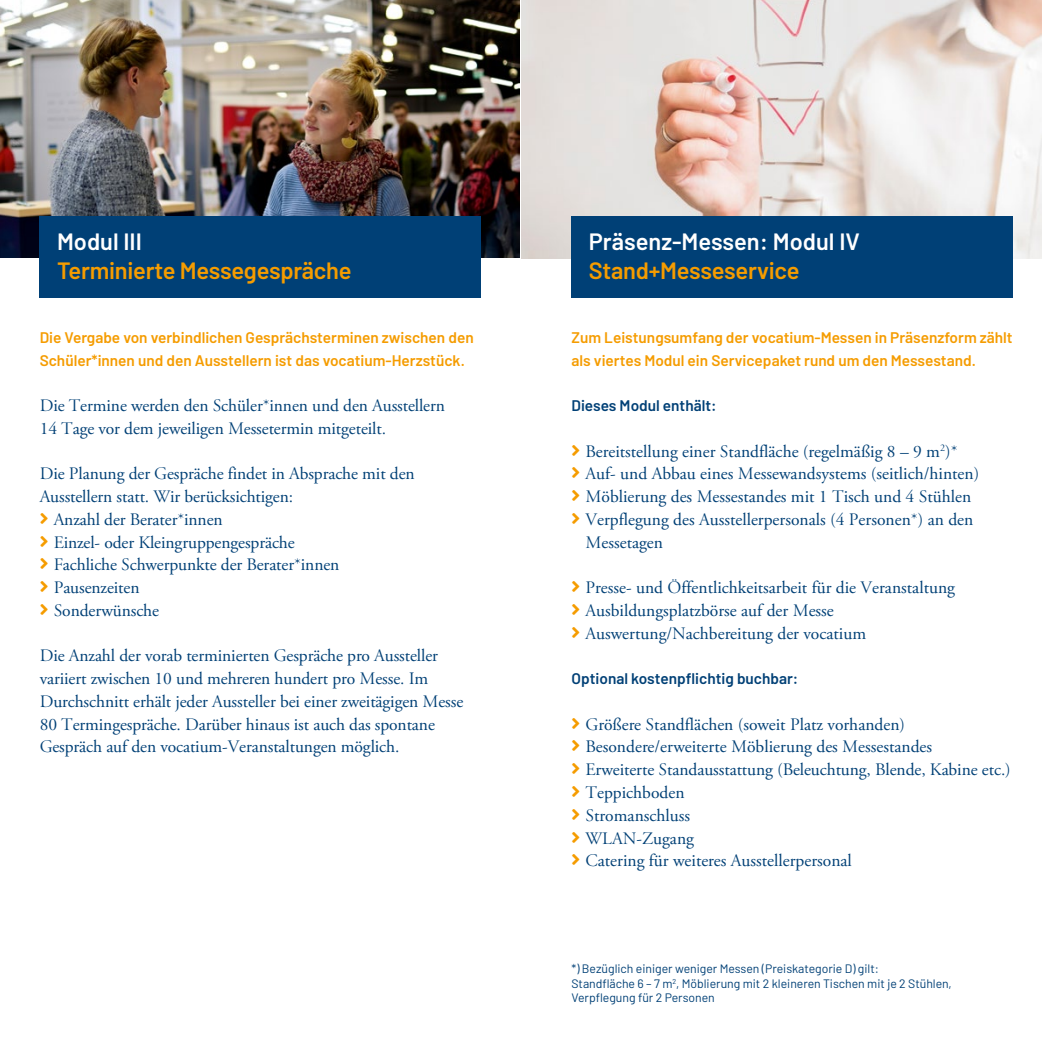
<style>
.page{position:relative;width:1042px;height:1042px;background:#fff}
.page>*{position:absolute;margin:0;border:0;box-sizing:border-box;transform-origin:0 0}
.t1{font:600 23.62px "Barlow";letter-spacing:-.01em;color:#f59c00}
.t2{font:600 23.62px "Barlow";color:#fff}
.t3{font:17.5px/22.8px "Adobe Garamond Pro";letter-spacing:-.005em;color:#004076}
.t4{font:600 15.4px/22.8px "Barlow";color:#f59c00}
.t5{font:600 15.4px "Barlow";color:#004076}
.t6{font:12.25px/14.7px "Barlow";color:#004076}
.s1{color:#f59c00}
</style>
<div class="page">
<img style="left:0;top:0;width:520px;height:258px">
<div style="left:40px;top:216px;width:441px;height:82px;background:#004076"></div>
<img style="left:522px;top:0;width:520px;height:258px">
<div style="left:571px;top:216px;width:442px;height:82px;background:#004076"></div>
<h1 class="t2" style="left:57px;top:224px;width:86px">Modul III</h1>
<h1 class="t1" style="left:57px;top:253px;width:296px">Terminierte Messegespräche</h1>
<p class="t4" style="left:40px;top:325px;width:435px">Die Vergabe von verbindlichen Gesprächsterminen zwischen den<br>Schüler*innen und den Ausstellern ist das vocatium-Herzstück.</p>
<p class="t3" style="left:40px;top:395px;width:407px">Die Termine werden den Schüler*innen und den Ausstellern<br>14 Tage vor dem jeweiligen Messetermin mitgeteilt.</p>
<p class="t3" style="left:40px;top:463px;width:376px">Die Planung der Gespräche findet in Absprache mit den<br>Ausstellern statt. Wir berücksichtigen:</p>
<p class="t3" style="left:40px;top:509px;width:185px"><span class="s1">■●▼</span> Anzahl der Berater*innen</p>
<p class="t3" style="left:40px;top:531px;width:256px"><span class="s1">■●▼</span> Einzel- oder Kleingruppengespräche</p>
<p class="t3" style="left:40px;top:554px;width:301px"><span class="s1">■●▼</span> Fachliche Schwerpunkte der Berater*innen</p>
<p class="t3" style="left:40px;top:577px;width:101px"><span class="s1">■●▼</span> Pausenzeiten</p>
<p class="t3" style="left:40px;top:600px;width:121px"><span class="s1">■●▼</span> Sonderwünsche</p>
<p class="t3" style="left:40px;top:645px;width:425px">Die Anzahl der vorab terminierten Gespräche pro Aussteller variiert zwischen 10 und mehreren hundert pro Messe. Im Durchschnitt erhält jeder Aussteller bei einer zweitägigen Messe 80 Termingespräche. Darüber hinaus ist auch das spontane Gespräch auf den vocatium-Veranstaltungen möglich.</p>
<h1 class="t2" style="left:589px;top:224px;width:273px">Präsenz-Messen: Modul IV</h1>
<h1 class="t1" style="left:589px;top:253px;width:212px">Stand+Messeservice</h1>
<p class="t4" style="left:571px;top:325px;width:443px">Zum Leistungsumfang der vocatium-Messen in Präsenzform zählt als viertes Modul ein Servicepaket rund um den Messestand.</p>
<p class="t5" style="left:571px;top:394px;width:147px">Dieses Modul enthält:</p>
<p class="t3" style="left:571px;top:440px;width:388px"><span class="s1">■●▼</span> Bereitstellung einer Standfläche (regelmäßig 8 – 9 m<sup>2</sup>)*</p>
<p class="t3" style="left:571px;top:463px;width:409px"><span class="s1">■●▼</span> Auf- und Abbau eines Messewandsystems (seitlich/hinten)</p>
<p class="t3" style="left:571px;top:486px;width:401px"><span class="s1">■●▼</span> Möblierung des Messestandes mit 1 Tisch und 4 Stühlen</p>
<p class="t3" style="left:585px;top:509px;width:389px;text-indent:-14px"><span class="s1">■●▼</span> Verpflegung des Ausstellerpersonals (4 Personen*) an den<br>Messetagen</p>
<p class="t3" style="left:571px;top:577px;width:385px"><span class="s1">■●▼</span> Presse- und Öffentlichkeitsarbeit für die Veranstaltung</p>
<p class="t3" style="left:571px;top:600px;width:264px"><span class="s1">■●▼</span> Ausbildungsplatzbörse auf der Messe</p>
<p class="t3" style="left:571px;top:622px;width:296px"><span class="s1">■●▼</span> Auswertung/Nachbereitung der vocatium</p>
<p class="t5" style="left:571px;top:667px;width:228px">Optional kostenpflichtig buchbar:</p>
<p class="t3" style="left:571px;top:713px;width:335px"><span class="s1">■●▼</span> Größere Standflächen (soweit Platz vorhanden)</p>
<p class="t3" style="left:571px;top:736px;width:362px"><span class="s1">■●▼</span> Besondere/erweiterte Möblierung des Messestandes</p>
<p class="t3" style="left:571px;top:759px;width:441px"><span class="s1">■●▼</span> Erweiterte Standausstattung (Beleuchtung, Blende, Kabine etc.)</p>
<p class="t3" style="left:571px;top:782px;width:115px"><span class="s1">■●▼</span> Teppichboden</p>
<p class="t3" style="left:571px;top:804px;width:120px"><span class="s1">■●▼</span> Stromanschluss</p>
<p class="t3" style="left:571px;top:827px;width:124px"><span class="s1">■●▼</span> WLAN-Zugang</p>
<p class="t3" style="left:571px;top:850px;width:282px"><span class="s1">■●▼</span> Catering für weiteres Ausstellerpersonal</p>
<p class="t6" style="left:571px;top:960px;width:382px">*) Bezüglich einiger weniger Messen (Preiskategorie D) gilt:<br>Standfläche 6 – 7 m<sup>2</sup>, Möblierung mit 2 kleineren Tischen mit je 2 Stühlen,<br>Verpflegung für 2 Personen</p>
</div>
